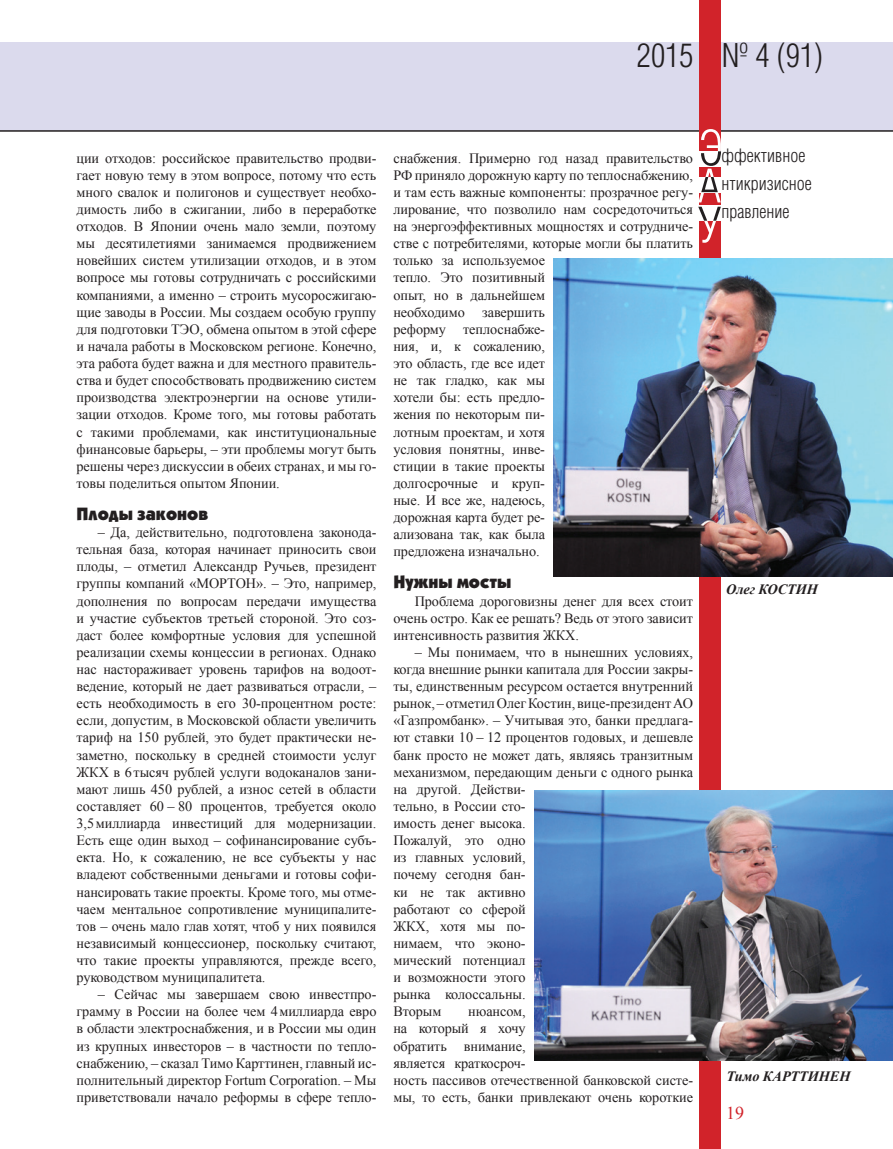
<style>
.page{position:relative;width:893px;height:1149px;background:#fff}
.page>*{position:absolute;margin:0;border:0;box-sizing:border-box;transform-origin:0 0}
.t1{font:31.95px "AG Letterica Cond L";color:#231f20}
.t2{font:18px/27.9px "AG Letterica Cond L";color:#231f20}
.подзаголовок{font:900 18px "Kabel C";color:#231f20}
.t3{font:18px "Times New Roman";color:#d1232a}
.Основной{font:14.25px/17.1px "Times New Roman";letter-spacing:-.005em;color:#231f20;text-align:justify}
.Основной-2{font:italic 700 14.25px "Times New Roman";letter-spacing:-.005em;color:#231f20}
</style>
<div class="page">
<div style="left:0;top:43px;width:893px;height:88px;background:#dbdaed"></div>
<hr style="left:0;top:130px;width:893px;height:2px;background:#231f20">
<div style="left:699px;top:0;width:22px;height:1148px;background:#d1232a"></div>
<svg style="left:698px;top:129px;width:23px;height:114px"></svg>
<img style="left:554px;top:258px;width:339px;height:318px">
<img style="left:534px;top:790px;width:359px;height:269px">
<h1 class="t1" style="left:637px;top:36px;width:187px">2015 № 4 (91)</h1>
<p class="Основной" style="left:77px;top:149px;width:301px">ции отходов: российское правительство продви&shy;гает новую тему в этом вопросе, потому что есть много свалок и полигонов и существует необхо&shy;димость либо в сжигании, либо в переработке отходов. В Японии очень мало земли, поэтому мы десятилетиями занимаемся продвижением новейших систем утилизации отходов, и в этом вопросе мы готовы сотрудничать с российскими компаниями, а именно – строить мусоросжигаю&shy;щие заводы в России. Мы создаем особую группу для подготовки ТЭО, обмена опытом в этой сфере и начала работы в Московском регионе. Конечно, эта работа будет важна и для местного правитель&shy;ства и будет способствовать продвижению систем производства электроэнергии на основе утили&shy;зации отходов. Кроме того, мы готовы работать с такими проблемами, как институциональные финансовые барьеры, – эти проблемы могут быть решены через дискуссии в обеих странах, и мы го&shy;товы поделиться опытом Японии.</p>
<p class="подзаголовок" style="left:77px;top:503px;width:133px">Плоды законов</p>
<p class="Основной" style="left:77px;top:523px;width:301px;text-indent:21px">– Да, действительно, подготовлена законода&shy;тельная база, которая начинает приносить свои плоды, – отметил Александр Ручьев, президент группы компаний «МОРТОН». – Это, например, дополнения по вопросам передачи имущества и участие субъектов третьей стороной. Это соз&shy;даст более комфортные условия для успешной реализации схемы концессии в регионах. Однако нас настораживает уровень тарифов на водоот&shy;ведение, который не дает развиваться отрасли, – есть необходимость в его 30‑процентном росте: если, допустим, в Московской области увеличить тариф на 150 рублей, это будет практически не&shy;заметно, поскольку в средней стоимости услуг ЖКХ в 6тысяч рублей услуги водоканалов зани&shy;мают лишь 450 рублей, а износ сетей в области составляет 60 – 80 процентов, требуется около 3,5миллиарда инвестиций для модернизации.<br>Есть еще один выход – софинансирование субъ&shy;екта. Но, к сожалению, не все субъекты у нас владеют собственными деньгами и готовы софи&shy;нансировать такие проекты. Кроме того, мы отме&shy;чаем ментальное сопротивление муниципалите&shy;тов – очень мало глав хотят, чтоб у них появился независимый концессионер, поскольку считают, что такие проекты управляются, прежде всего, руководством муниципалитета.</p>
<p class="Основной" style="left:77px;top:985px;width:301px;text-indent:21px">– Сейчас мы завершаем свою инвестпро&shy;грамму в России на более чем 4миллиарда евро в области электроснабжения, и в России мы один из крупных инвесторов – в частности по тепло&shy;снабжению, – сказал Тимо Карттинен, главный ис&shy;полнительный директор Fortum Corporation. – Мы приветствовали начало реформы в сфере тепло-</p>
<p class="Основной" style="left:393px;top:149px;width:301px;text-align:left">снабжения. Примерно год назад правительство<br>РФ приняло дорожную карту по теплоснабжению, и там есть важные компоненты: прозрачное регу&shy;лирование, что позволило нам сосредоточиться на энергоэффективных мощностях и сотрудниче&shy;стве с потребителями, которые могли бы платить только за используемое<br>тепло. Это позитивный<br>опыт, но в дальнейшем<br>необходимо завершить<br>реформу теплоснабже-<br>ния, и, к сожалению,<br>это область, где все идет<br>не так гладко, как мы<br>хотели бы: есть предло-<br>жения по некоторым пи-<br>лотным проектам, и хотя<br>условия понятны, инве-<br>стиции в такие проекты<br>долгосрочные и круп-<br>ные. И все же, надеюсь,<br>дорожная карта будет ре-<br>ализована так, как была<br>предложена изначально.</p>
<p class="подзаголовок" style="left:393px;top:571px;width:119px">Нужны мосты</p>
<p class="Основной" style="left:393px;top:592px;width:301px;text-indent:21px">Проблема дороговизны денег для всех стоит очень остро. Как ее решать? Ведь от этого зависит интенсивность развития ЖКХ.</p>
<p class="Основной" style="left:393px;top:643px;width:301px;text-align:left;text-indent:21px">– Мы понимаем, что в нынешних условиях, когда внешние рынки капитала для России закры&shy;ты, единственным ресурсом остается внутренний рынок, – отметилОлегКостин, вице-президентАО «Газпромбанк». – Учитывая это, банки предлага&shy;ют ставки 10 – 12 процентов годовых, и дешевле банк просто не может дать, являясь транзитным механизмом, передающим деньги с одного рынка на другой. Действи-<br>тельно, в России сто-<br>имость денег высока.<br>Пожалуй, это одно<br>из главных условий,<br>почему сегодня бан-<br>ки не так активно<br>работают со сферой<br>ЖКХ, хотя мы по-<br>нимаем, что эконо-<br>мический потенциал<br>и возможности этого<br>рынка колоссальны.<br>Вторым</p>
<p class="Основной" style="left:393px;top:1002px;width:301px;text-align:left;text-indent:75px">нюансом,<br>на который я хочу<br>обратить внимание,<br>является краткосроч-<br>ность пассивов отечественной банковской систе&shy;мы, то есть, банки привлекают очень короткие</p>
<p class="t2" style="left:721px;top:142px;width:92px">ффективное нтикризисное правление</p>
<p class="Основной-2" style="left:726px;top:579px;width:93px">Олег КОСТИН</p>
<p class="Основной-2" style="left:727px;top:1065px;width:125px">Тимо КАРТТИНЕН</p>
<p class="t3" style="left:726px;top:1100px;width:19px">19</p>
</div>
